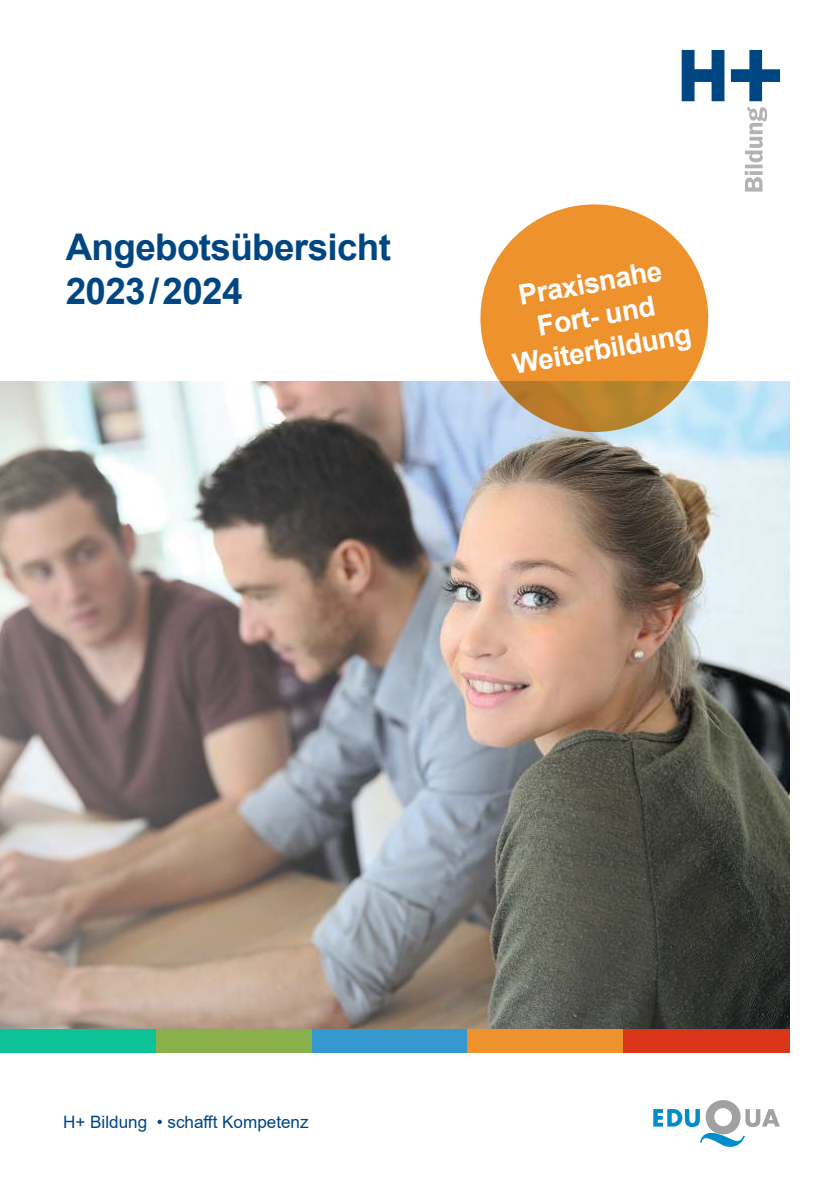
<style>
.page{position:relative;width:840px;height:1191px;background:#fff}
.page>*{position:absolute;margin:0;border:0;box-sizing:border-box;transform-origin:0 0}
.t1{font:700 36.8px/44.2px "Arial";letter-spacing:-.015em;color:#004683}
.t2{font:700 28px/33.6px "Arial";color:#fff;text-align:center}
.t3{font:17px "Arial";color:#004683}
</style>
<div class="page">
<img style="left:0;top:382px;width:788px;height:647px">
<div style="left:0;top:1029px;width:156px;height:23px;background:#0dc296"></div>
<div style="left:156px;top:1029px;width:155px;height:23px;background:#8ab04c"></div>
<div style="left:311px;top:1029px;width:156px;height:23px;background:#3599cf"></div>
<div style="left:467px;top:1029px;width:155px;height:23px;background:#ee922e"></div>
<div style="left:622px;top:1029px;width:166px;height:23px;background:#da3519"></div>
<svg style="left:744px;top:107px;width:22px;height:85px"></svg>
<svg style="left:681px;top:50px;width:43px;height:51px"></svg>
<svg style="left:730px;top:50px;width:49px;height:51px"></svg>
<svg style="left:653px;top:1100px;width:126px;height:47px"></svg>
<svg style="left:480px;top:204px;width:227px;height:228px;background:#e5a358"></svg>
<h1 class="t1" style="left:66px;top:229px;width:327px">Angebotsübersicht<br>2023/2024</h1>
<p class="t2" style="left:498px;top:285px;width:182px;rotate:-10deg">Praxisnahe<br>Fort- und<br>Weiterbildung</p>
<p class="t3" style="left:63px;top:1116px;width:247px">H+ Bildung • schafft Kompetenz</p>
</div>
